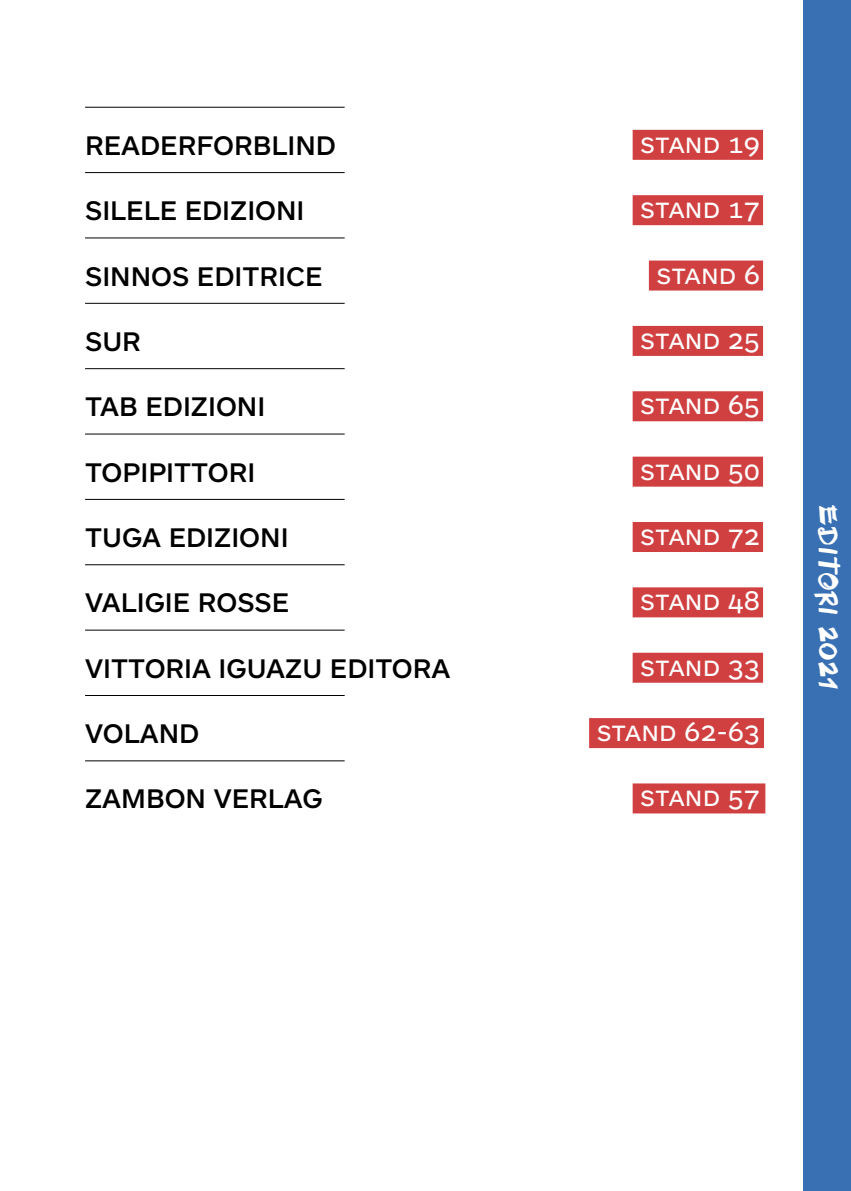
<style>
.page{position:relative;width:851px;height:1191px;background:#fff}
.page>*{position:absolute;margin:0;border:0;box-sizing:border-box;transform-origin:0 0}
.t1{font:500 28px "ARS Maquette Pro";color:#000}
.t2{font:28px "ARS Maquette Pro";color:#fff}
.t3{font:26px "Black Gull PBF";color:#fff}
</style>
<div class="page">
<div style="left:803px;top:0;width:47px;height:1191px;background:#3870b3"></div>
<div style="left:632px;top:130px;width:131px;height:30px;background:#d14040"></div>
<div style="left:632px;top:195px;width:131px;height:30px;background:#d14040"></div>
<div style="left:648px;top:260px;width:115px;height:30px;background:#d14040"></div>
<div style="left:632px;top:326px;width:131px;height:30px;background:#d14040"></div>
<div style="left:632px;top:391px;width:131px;height:30px;background:#d14040"></div>
<div style="left:632px;top:456px;width:131px;height:30px;background:#d14040"></div>
<div style="left:632px;top:522px;width:131px;height:30px;background:#d14040"></div>
<div style="left:632px;top:587px;width:131px;height:30px;background:#d14040"></div>
<div style="left:632px;top:652px;width:131px;height:30px;background:#d14040"></div>
<div style="left:589px;top:718px;width:174px;height:30px;background:#d14040"></div>
<div style="left:632px;top:783px;width:133px;height:30px;background:#d14040"></div>
<hr style="left:85px;top:107px;width:259px;height:1px;background:#000">
<hr style="left:85px;top:172px;width:259px;height:1px;background:#000">
<hr style="left:85px;top:238px;width:259px;height:1px;background:#000">
<hr style="left:85px;top:303px;width:259px;height:1px;background:#000">
<hr style="left:85px;top:368px;width:259px;height:1px;background:#000">
<hr style="left:85px;top:434px;width:259px;height:1px;background:#000">
<hr style="left:85px;top:499px;width:259px;height:1px;background:#000">
<hr style="left:85px;top:564px;width:259px;height:1px;background:#000">
<hr style="left:85px;top:630px;width:259px;height:1px;background:#000">
<hr style="left:85px;top:695px;width:259px;height:1px;background:#000">
<hr style="left:85px;top:760px;width:259px;height:1px;background:#000">
<p class="t1" style="left:85px;top:127px;width:252px">READERFORBLIND</p>
<p class="t2" style="left:640px;top:125px;width:121px">stand 19</p>
<p class="t1" style="left:85px;top:192px;width:221px">SILELE EDIZIONI</p>
<p class="t2" style="left:640px;top:190px;width:121px">stand 17</p>
<p class="t1" style="left:85px;top:258px;width:239px">SINNOS EDITRICE</p>
<p class="t2" style="left:656px;top:256px;width:105px">stand 6</p>
<p class="t1" style="left:85px;top:323px;width:57px">SUR</p>
<p class="t2" style="left:640px;top:321px;width:121px">stand 25</p>
<p class="t1" style="left:85px;top:388px;width:182px">TAB EDIZIONI</p>
<p class="t2" style="left:640px;top:386px;width:121px">stand 65</p>
<p class="t1" style="left:85px;top:454px;width:172px">TOPIPITTORI</p>
<p class="t2" style="left:640px;top:452px;width:121px">stand 50</p>
<p class="t1" style="left:85px;top:519px;width:205px">TUGA EDIZIONI</p>
<p class="t2" style="left:640px;top:517px;width:121px">stand 72</p>
<p class="t1" style="left:85px;top:584px;width:206px">VALIGIE ROSSE</p>
<p class="t2" style="left:640px;top:582px;width:121px">stand 48</p>
<p class="t1" style="left:85px;top:650px;width:367px">VITTORIA IGUAZU EDITORA</p>
<p class="t2" style="left:640px;top:648px;width:121px">stand 33</p>
<p class="t1" style="left:85px;top:715px;width:116px">VOLAND</p>
<p class="t2" style="left:596px;top:713px;width:165px">stand 62-63</p>
<p class="t1" style="left:85px;top:780px;width:239px">ZAMBON VERLAG</p>
<p class="t2" style="left:640px;top:778px;width:121px">stand 57</p>
<p class="t3" style="left:848px;top:505px;width:186px;rotate:90deg">editori 2021</p>
</div>
